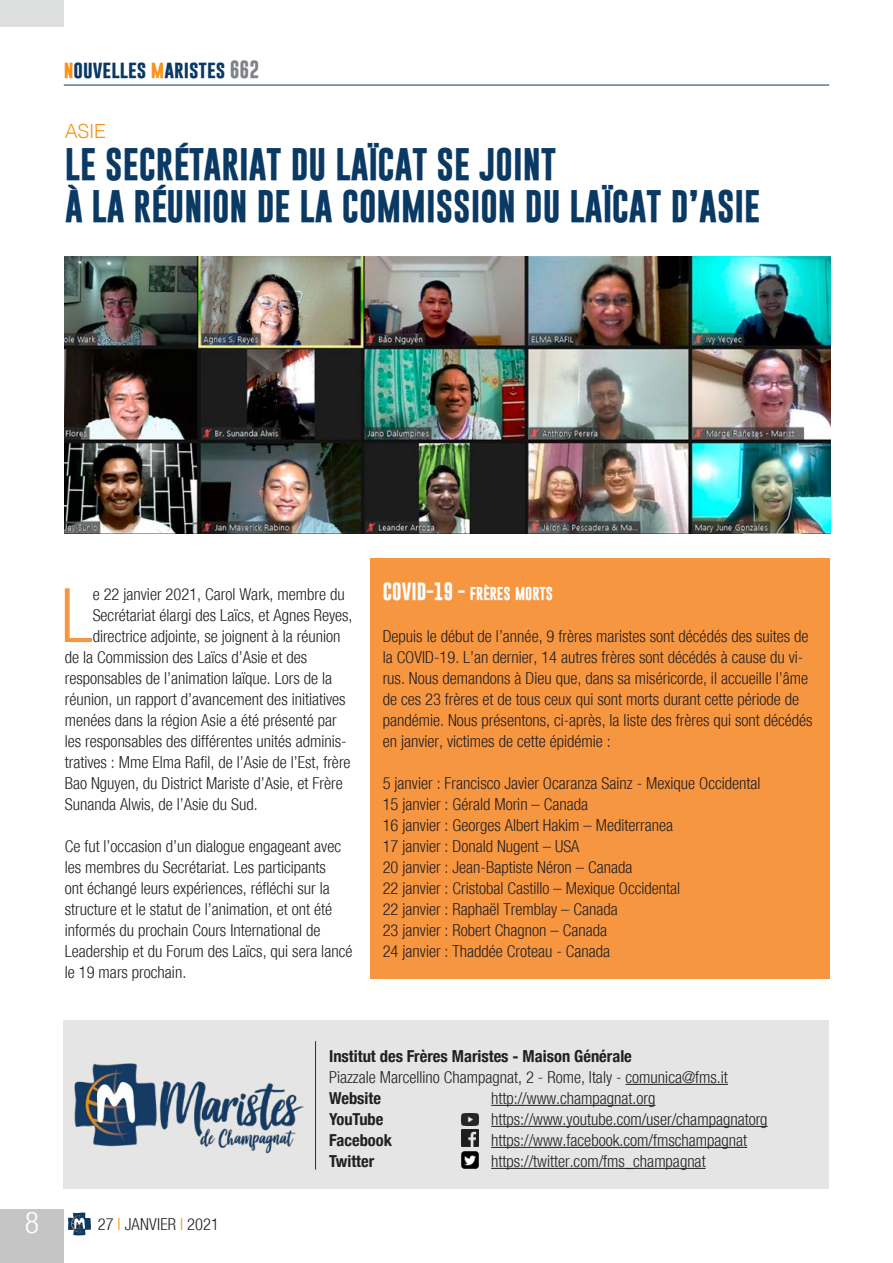
<style>
.page{position:relative;width:893px;height:1263px;background:#fff}
.page>*{position:absolute;margin:0;border:0;box-sizing:border-box;transform-origin:0 0}
.Testo_sinEspacio{font:300 condensed 75.3px "Helvetica Neue";color:#f79641}
.Titolo{font:700 33px "Gobold";color:#0a3963}
.t1{font:300 condensed 30px "Helvetica Neue";color:#fff}
.sommario{font:300 19.5px "Helvetica";color:#f7931d}
.t2{font:700 18px "Gobold";color:#0a3963}
.Testo_sinEspacio-2{font:300 condensed 16.5px/21px "Helvetica Neue";color:#231f20}
.t3{font:700 condensed 16.5px "Helvetica Neue";color:#231f20}
.Testo_sinEspacio-3{font:700 13.5px "Gobold";color:#fff}
.s1{color:#f7931d}
.s2{color:#808285}
.s3{font-size:18px}
</style>
<div class="page">
<div style="left:64px;top:1020px;width:765px;height:168px;background:#e4e5e4"></div>
<hr style="left:626px;top:1084px;width:102px;height:1px;background:#231f20">
<hr style="left:315px;top:1041px;width:1px;height:129px;background:#0a3963">
<img style="left:74px;top:1063px;width:230px;height:91px">
<hr style="left:64px;top:85px;width:765px;height:1px;background:#0a3963">
<svg style="left:68px;top:1212px;width:23px;height:23px"></svg>
<div style="left:0;top:1209px;width:64px;height:54px;background:#c4c5c4"></div>
<div style="left:0;top:0;width:64px;height:27px;background:#dddede"></div>
<hr style="left:491px;top:1105px;width:164px;height:1px;background:#231f20">
<hr style="left:491px;top:1126px;width:277px;height:1px;background:#231f20">
<hr style="left:491px;top:1147px;width:256px;height:1px;background:#231f20">
<hr style="left:491px;top:1168px;width:215px;height:1px;background:#231f20">
<img style="left:461px;top:1129px;width:17px;height:17px">
<img style="left:461px;top:1152px;width:17px;height:17px">
<img style="left:461px;top:1113px;width:17px;height:12px">
<img style="left:65px;top:256px;width:766px;height:277px">
<div style="left:370px;top:558px;width:459px;height:420px;background:#f79641"></div>
<p class="t2" style="left:64px;top:57px;width:197px"><span class="s1">n</span>ouvelles <span class="s1">m</span>aristes <span class="s2">662</span></p>
<p class="sommario" style="left:65px;top:114px;width:43px">ASIE</p>
<p class="Titolo" style="left:65px;top:143px;width:493px">LE SECRÉTARIAT DU LAÏCAT SE JOINT</p>
<p class="Titolo" style="left:65px;top:185px;width:697px">À LA RÉUNION DE LA COMMISSION DU LAÏCAT D’ASIE</p>
<p class="Testo_sinEspacio" style="left:61px;top:572px;width:34px">L</p>
<p class="Testo_sinEspacio-2" style="left:93px;top:584px;width:254px">e 22 janvier 2021, Carol Wark, membre du</p>
<p class="Testo_sinEspacio-2" style="left:93px;top:605px;width:261px">Secrétariat élargi des Laïcs, et Agnes Reyes,</p>
<p class="Testo_sinEspacio-2" style="left:93px;top:626px;width:249px">directrice adjointe, se joignent à la réunion</p>
<p class="Testo_sinEspacio-2" style="left:65px;top:647px;width:244px">de la Commission des Laïcs d’Asie et des</p>
<p class="Testo_sinEspacio-2" style="left:65px;top:668px;width:269px">responsables de l’animation laïque. Lors de la</p>
<p class="Testo_sinEspacio-2" style="left:65px;top:689px;width:282px">réunion, un rapport d’avancement des initiatives</p>
<p class="Testo_sinEspacio-2" style="left:65px;top:710px;width:273px">menées dans la région Asie a été présenté par</p>
<p class="Testo_sinEspacio-2" style="left:65px;top:731px;width:283px">les responsables des différentes unités adminis-</p>
<p class="Testo_sinEspacio-2" style="left:65px;top:752px;width:287px">tratives : Mme Elma Rafil, de l’Asie de l’Est, frère</p>
<p class="Testo_sinEspacio-2" style="left:65px;top:773px;width:279px">Bao Nguyen, du District Mariste d’Asie, et Frère</p>
<p class="Testo_sinEspacio-2" style="left:65px;top:794px;width:194px">Sunanda Alwis, de l’Asie du Sud.</p>
<p class="Testo_sinEspacio-2" style="left:65px;top:836px;width:289px">Ce fut l’occasion d’un dialogue engageant avec les membres du Secrétariat. Les participants<br>ont échangé leurs expériences, réfléchi sur la structure et le statut de l’animation, et ont été informés du prochain Cours International de Leadership et du Forum des Laïcs, qui sera lancé le 19 mars prochain.</p>
<p class="Testo_sinEspacio-3" style="left:383px;top:585px;width:172px"><span class="s3">COVID-19 -</span> FRÈRES MORTS</p>
<p class="Testo_sinEspacio-2" style="left:383px;top:626px;width:431px">Depuis le début de l’année, 9 frères maristes sont décédés des suites de la COVID-19. L’an dernier, 14 autres frères sont décédés à cause du vi&shy;rus. Nous demandons à Dieu que, dans sa miséricorde, il accueille l’âme de ces 23 frères et de tous ceux qui sont morts durant cette période de pandémie. Nous présentons, ci-après, la liste des frères qui sont décédés en janvier, victimes de cette épidémie :</p>
<p class="Testo_sinEspacio-2" style="left:383px;top:773px;width:379px">5 janvier : Francisco Javier Ocaranza Sainz - Mexique Occidental</p>
<p class="Testo_sinEspacio-2" style="left:383px;top:794px;width:207px">15 janvier : Gérald Morin – Canada</p>
<p class="Testo_sinEspacio-2" style="left:383px;top:815px;width:292px">16 janvier : Georges Albert Hakim – Mediterranea</p>
<p class="Testo_sinEspacio-2" style="left:383px;top:836px;width:198px">17 janvier : Donald Nugent – USA</p>
<p class="Testo_sinEspacio-2" style="left:383px;top:857px;width:251px">20 janvier : Jean-Baptiste Néron – Canada</p>
<p class="Testo_sinEspacio-2" style="left:383px;top:878px;width:299px">22 janvier : Cristobal Castillo – Mexique Occidental</p>
<p class="Testo_sinEspacio-2" style="left:383px;top:899px;width:237px">22 janvier : Raphaël Tremblay – Canada</p>
<p class="Testo_sinEspacio-2" style="left:383px;top:920px;width:226px">23 janvier : Robert Chagnon – Canada</p>
<p class="Testo_sinEspacio-2" style="left:383px;top:941px;width:229px">24 janvier : Thaddée Croteau - Canada</p>
<h3 class="t1" style="left:25px;top:1205px;width:16px">8</h3>
<p class="Testo_sinEspacio-2" style="left:98px;top:1214px;width:123px">27 <span class="s1">I</span> JANVIER <span class="s1">I</span> 2021</p>
<p class="t3" style="left:329px;top:1042px;width:304px">Institut des Frères Maristes - Maison Générale</p>
<p class="Testo_sinEspacio-2" style="left:329px;top:1067px;width:400px">Piazzale Marcellino Champagnat, 2 - Rome, Italy - comunica@fms.it</p>
<p class="t3" style="left:329px;top:1084px;width:53px">Website</p>
<p class="Testo_sinEspacio-2" style="left:491px;top:1088px;width:166px">http://www.champagnat.org</p>
<p class="t3" style="left:329px;top:1105px;width:56px">YouTube</p>
<p class="Testo_sinEspacio-2" style="left:491px;top:1109px;width:278px">https://www.youtube.com/user/champagnatorg</p>
<p class="t3" style="left:329px;top:1126px;width:64px">Facebook</p>
<p class="Testo_sinEspacio-2" style="left:491px;top:1130px;width:257px">https://www.facebook.com/fmschampagnat</p>
<p class="t3" style="left:329px;top:1147px;width:47px">Twitter</p>
<p class="Testo_sinEspacio-2" style="left:491px;top:1151px;width:216px">https://twitter.com/fms_champagnat</p>
</div>
